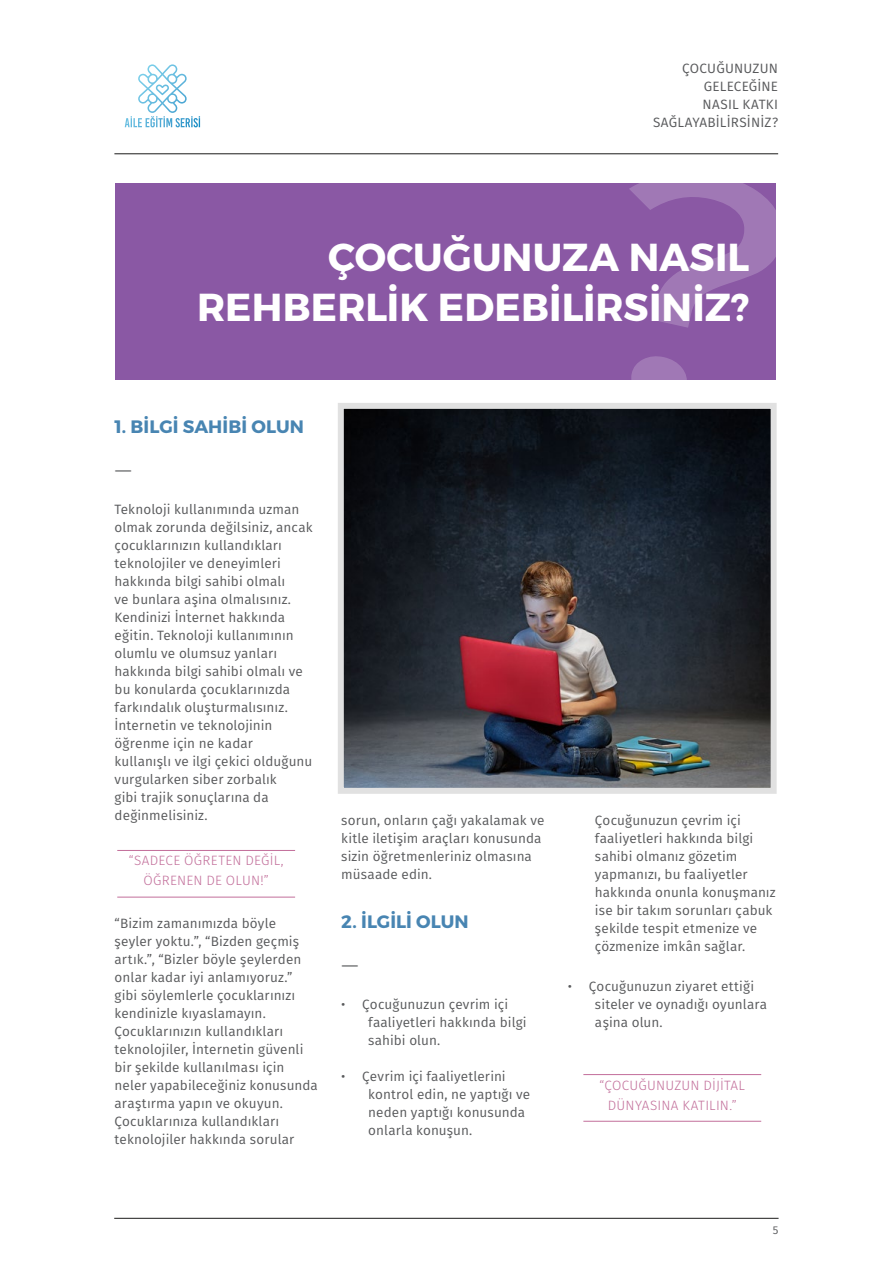
<style>
.page{position:relative;width:893px;height:1263px;background:#fff}
.page>*{position:absolute;margin:0;border:0;box-sizing:border-box;transform-origin:0 0}
.t1{font:700 39px/49.5px "Montserrat";letter-spacing:.005em;color:#fff;text-align:right}
.t2{font:300 22.5px "Fira Sans";color:#58595b}
.t3{font:700 18px "Montserrat";letter-spacing:.005em;color:#4885b2}
.t4{font:13.5px/18px "Fira Sans";letter-spacing:.005em;color:#58595b}
.t5{font:300 13.5px/19.5px "Fira Sans";letter-spacing:.015em;color:#c26e9a;text-align:center}
.t6{font:11.25px "Fira Sans";color:#58595b}
</style>
<div class="page">
<svg style="left:125px;top:64px;width:75px;height:63px"></svg>
<div style="left:115px;top:183px;width:661px;height:196px;background:#8a58a4"></div>
<hr style="left:117px;top:850px;width:178px;height:1px;background:#c26e9a">
<hr style="left:117px;top:897px;width:178px;height:1px;background:#c26e9a">
<hr style="left:583px;top:1074px;width:178px;height:1px;background:#c26e9a">
<hr style="left:583px;top:1121px;width:178px;height:1px;background:#c26e9a">
<img style="left:345px;top:410px;width:425px;height:377px">
<div style="left:338px;top:403px;width:439px;height:391px;border:6px solid #e1e1e1"></div>
<svg style="left:629px;top:183px;width:148px;height:221px"></svg>
<hr style="left:114px;top:153px;width:664px;height:1px;background:#343433">
<hr style="left:114px;top:1218px;width:665px;height:1px;background:#343433">
<p class="t4" style="left:653px;top:60px;width:127px;text-align:right">ÇOCUĞUNUZUN<br>GELECEĞİNE<br>NASIL KATKI<br>SAĞLAYABİLİRSİNİZ?</p>
<h1 class="t1" style="left:197px;top:233px;width:554px">ÇOCUĞUNUZA NASIL<br>REHBERLİK EDEBİLİRSİNİZ?</h1>
<h3 class="t3" style="left:115px;top:416px;width:191px">1. BILGI SAHIBI OLUN</h3>
<h2 class="t2" style="left:115px;top:455px;width:19px">—</h2>
<p class="t4" style="left:115px;top:501px;width:199px">Teknoloji kullanımında uzman olmak zorunda değilsiniz, ancak çocuklarınızın kullandıkları teknolojiler ve deneyimleri hakkında bilgi sahibi olmalı<br>ve bunlara aşina olmalısınız.<br>Kendinizi İ nternet hakkında eğitin. Teknoloji kullanımının olumlu ve olumsuz yanları hakkında bilgi sahibi olmalı ve bu konularda çocuklarınızda farkındalık oluşturmalısınız.<br>İnternetin ve teknolojinin öğrenme için ne kadar kullanışlı ve ilgi çekici olduğunu vurgularken siber zorbalık<br>gibi trajik sonuçlarına da değinmelisiniz.</p>
<p class="t5" style="left:129px;top:851px;width:156px">“SADECE ÖĞRETEN DEĞIL,<br>ÖĞRENEN DE OLUN!”</p>
<p class="t4" style="left:115px;top:914px;width:205px">“Bizim zamanımızda böyle<br>şeyler yoktu.”, “Bizden geçmiş artık.”, “Bizler böyle şeylerden onlar kadar iyi anlamıyoruz.” gibi söylemlerle çocuklarınızı kendinizle kıyaslamayın.<br>Çocuklarınızın kullandıkları teknolojiler, İ nternetin güvenli bir şekilde kullanılması için neler yapabileceğiniz konusunda araştırma yapın ve okuyun.<br>Çocuklarınıza kullandıkları teknolojiler hakkında sorular</p>
<p class="t4" style="left:341px;top:811px;width:205px">sorun, onların çağı yakalamak ve kitle iletişim araçları konusunda sizin öğretmenleriniz olmasına müsaade edin.</p>
<h3 class="t3" style="left:341px;top:911px;width:129px">2. İLGILI OLUN</h3>
<h2 class="t2" style="left:341px;top:950px;width:19px">—</h2>
<p class="t4" style="left:368px;top:996px;width:160px;text-indent:-27px">• Çocuğunuzun çevrim içi faaliyetleri hakkında bilgi sahibi olun.</p>
<p class="t4" style="left:368px;top:1068px;width:164px;text-indent:-27px">• Çevrim içi faaliyetlerini kontrol edin, ne yaptığı ve neden yaptığı konusunda onlarla konuşun.</p>
<p class="t4" style="left:595px;top:811px;width:182px">Çocuğunuzun çevrim içi faaliyetleri hakkında bilgi sahibi olmanız gözetim yapmanızı, bu faaliyetler hakkında onunla konuşmanız ise bir takım sorunları çabuk şekilde tespit etmenize ve çözmenize imkân sağlar.</p>
<p class="t4" style="left:595px;top:977px;width:174px;text-indent:-27px">• Çocuğunuzun ziyaret ettiği siteler ve oynadığı oyunlara aşina olun.</p>
<p class="t5" style="left:599px;top:1076px;width:147px">“ÇOCUĞUNUZUN DIJITAL<br>DÜNYASINA KATILIN.”</p>
<p class="t6" style="left:773px;top:1222px;width:7px">5</p>
</div>
